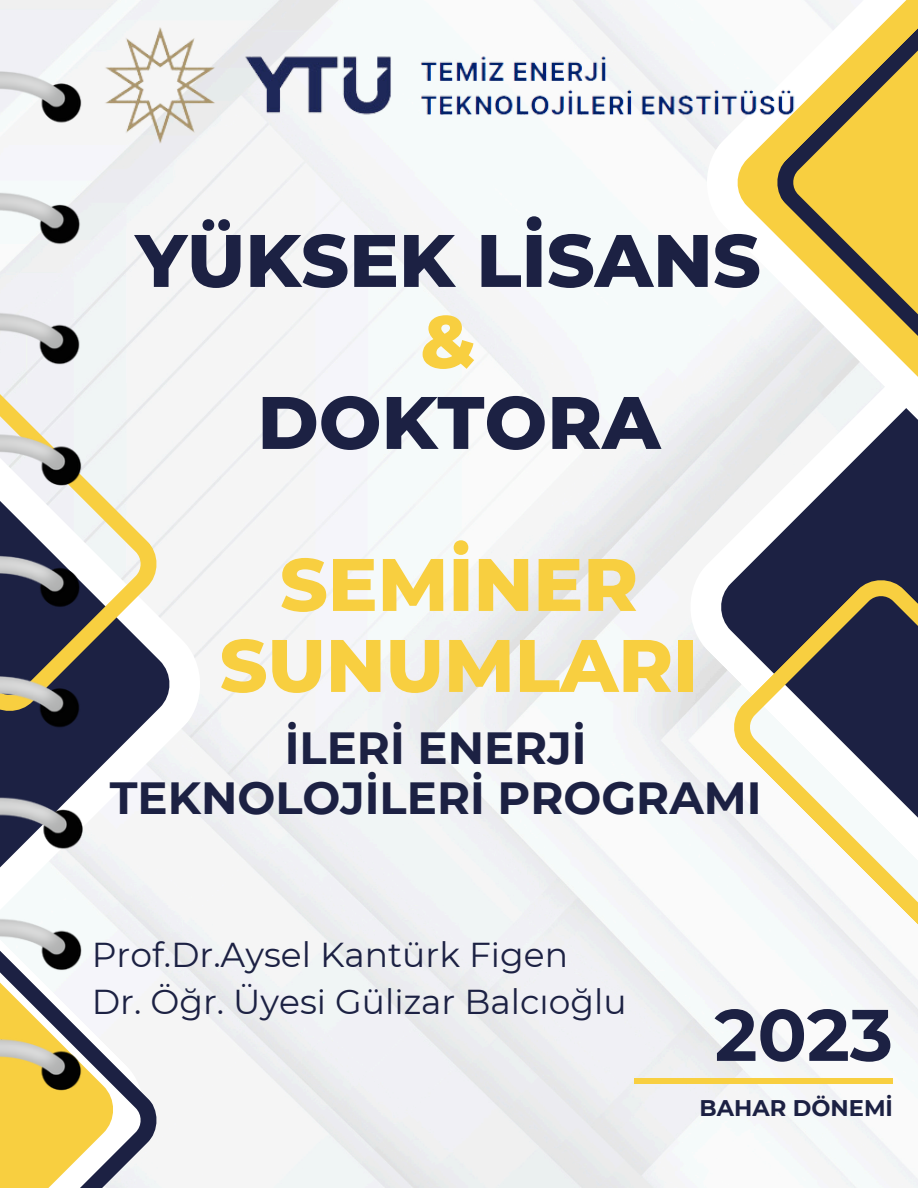
<style>
.page{position:relative;width:918px;height:1188px;background:#fff}
.page>*{position:absolute;margin:0;border:0;box-sizing:border-box;transform-origin:0 0}
.t1{font:800 74.25px/81px "Montserrat";color:#1c2143;text-align:center}
.t2{font:800 74.25px/81px "Montserrat";color:#f8cf40;text-align:center}
.t3{font:700 72.75px "Montserrat";color:#1c2143}
.t4{font:700 45px/49.5px "Montserrat";color:#1c2143;text-align:center}
.t5{font:34.5px/47.2px "Montserrat";color:#1c2143}
.t6{font:700 22.65px "Montserrat";color:#1c2143}
.s1{color:#f8cf40}
</style>
<div class="page">
<img style="left:0;top:0;width:918px;height:1188px">
<svg style="left:82px;top:333px;width:124px;height:700px;fill:#f5f5f5"></svg>
<svg style="left:684px;top:258px;width:234px;height:700px;fill:#f5f5f5"></svg>
<svg style="left:82px;top:758px;width:68px;height:157px;fill:#f5f5f5"></svg>
<svg style="left:701px;top:0;width:217px;height:534px"></svg>
<svg style="left:0;top:915px;width:160px;height:273px;fill:#f5f5f5"></svg>
<svg style="left:774px;top:0;width:144px;height:387px;fill:#f8cf40"></svg>
<svg style="left:82px;top:261px;width:78px;height:453px;fill:#f0f5f5"></svg>
<svg style="left:731px;top:577px;width:187px;height:453px;fill:#f5f5f5"></svg>
<img style="left:0;top:72px;width:82px;height:1075px">
<div style="left:634px;top:1079px;width:259px;height:5px;background:#f8cf40"></div>
<img style="left:92px;top:9px;width:716px;height:163px">
<h1 class="t1" style="left:136px;top:220px;width:627px">YÜKSEK LİSANS <span class="s1">&amp;<br></span>DOKTORA</h1>
<h3 class="t2" style="left:220px;top:544px;width:480px">SEMİNER<br>SUNUMLARI</h3>
<h4 class="t4" style="left:110px;top:723px;width:653px">İLERİ ENERJİ<br>TEKNOLOJİLERİ PROGRAMI</h4>
<p class="t5" style="left:92px;top:931px;width:536px">Prof.Dr.Aysel Kantürk Figen<br>Dr. Öğr. Üyesi Gülizar Balcıoğlu</p>
<p class="t3" style="left:715px;top:990px;width:180px">2023</p>
<h2 class="t6" style="left:700px;top:1095px;width:195px">BAHAR DÖNEMİ</h2>
</div>
